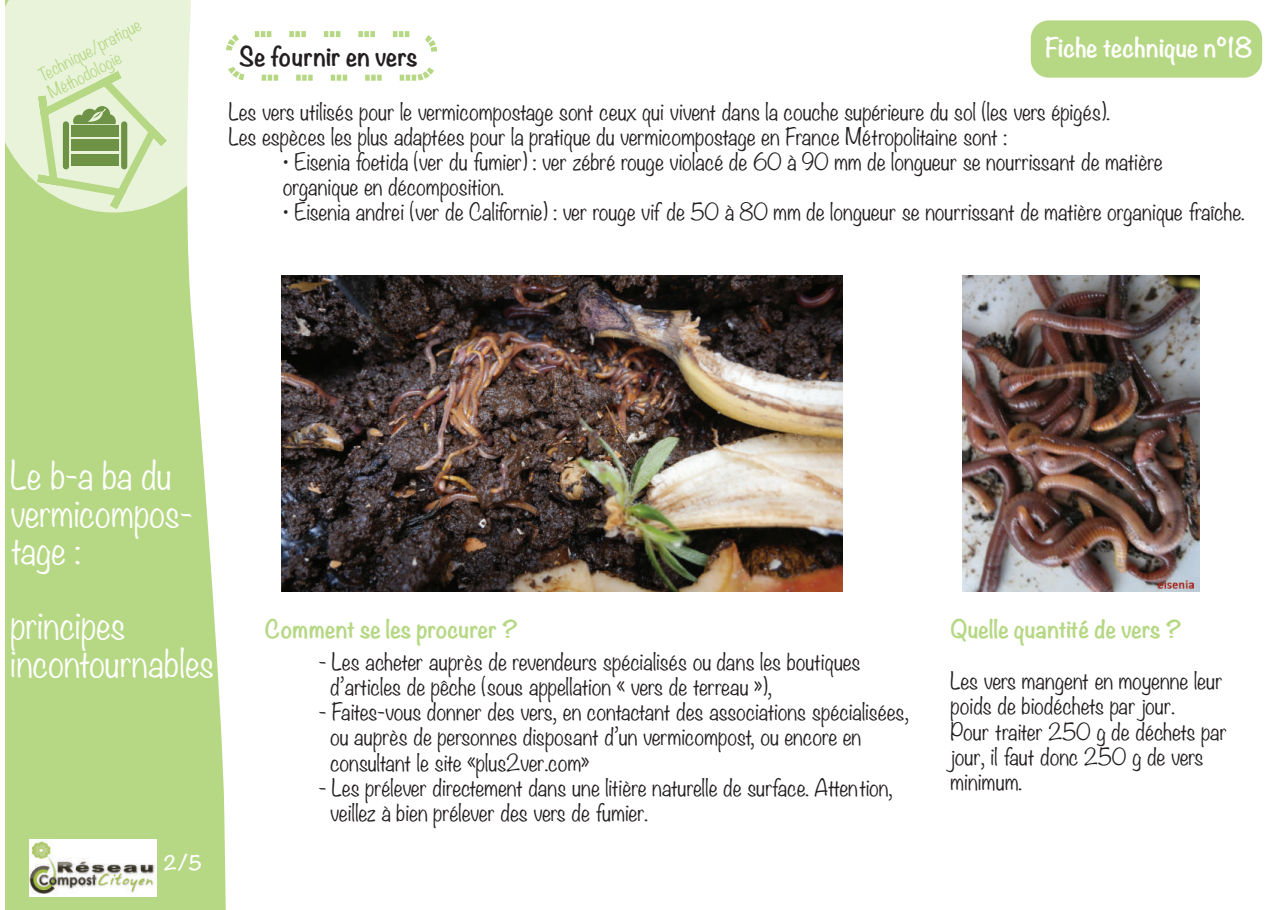
<style>
.page{position:relative;width:1280px;height:910px;background:#fff}
.page>*{position:absolute;margin:0;border:0;box-sizing:border-box;transform-origin:0 0}
.t1{font:300 34.5px/37.5px "Noteworthy";color:#fff}
.t2{font:700 24px "Noteworthy";color:#fff}
.t3{font:700 24px "Noteworthy";color:#231f20}
.t4{font:700 22.5px "Noteworthy";color:#b6d884}
.t5{font:300 21px/25.2px "Noteworthy";color:#231f20}
.t6{font:700 18px "Noteworthy";color:#fff}
.t7{font:300 16.05px/20.1px "Noteworthy";color:#b6d884}
</style>
<div class="page">
<img style="left:317px;top:276px;width:525px;height:316px">
<img style="left:962px;top:276px;width:237px;height:316px">
<svg style="left:5px;top:213px;width:1px;height:130px"></svg>
<div style="left:6px;top:0;width:223px;height:910px;background:#b6d884"></div>
<svg style="left:5px;top:0;width:158px;height:213px;fill:#e8f3d9"></svg>
<svg style="left:163px;top:0;width:154px;height:910px"></svg>
<div style="left:1031px;top:20px;width:231px;height:58px;background:#b6d884;border-radius:18px"></div>
<svg style="left:29px;top:65px;width:145px;height:152px"></svg>
<img style="left:29px;top:840px;width:127px;height:57px">
<div style="left:226px;top:31px;width:211px;height:50px;border:6px dashed #b6d884;border-radius:18px"></div>
<p class="t7" style="left:35px;top:67px;width:114px;rotate:-28deg">Technique/pratique<br>Méthodologie</p>
<p class="t3" style="left:239px;top:35px;width:180px">Se fournir en vers</p>
<p class="t2" style="left:1045px;top:26px;width:210px">Fiche technique n°18</p>
<p class="t5" style="left:229px;top:98px;width:883px">Les vers utilisés pour le vermicompostage sont ceux qui vivent dans la couche supérieure du sol (les vers épigés).<br>Les espèces les plus adaptées pour la pratique du vermicompostage en France Métropolitaine sont :</p>
<p class="t5" style="left:283px;top:149px;width:881px">• Eisenia foetida (ver du fumier) : ver zébré rouge violacé de 60 à 90 mm de longueur se nourrissant de matière organique en décomposition.</p>
<p class="t5" style="left:283px;top:199px;width:963px">• Eisenia andrei (ver de Californie) : ver rouge vif de 50 à 80 mm de longueur se nourrissant de matière organique fraîche.</p>
<h1 class="t1" style="left:11px;top:456px;width:183px">Le b-a ba du vermicompos&shy;tage :</h1>
<h1 class="t1" style="left:11px;top:606px;width:205px">principes incontournables</h1>
<p class="t6" style="left:164px;top:846px;width:40px">2/5</p>
<p class="t4" style="left:265px;top:609px;width:255px">Comment se les procurer ?</p>
<p class="t5" style="left:330px;top:648px;width:532px;text-indent:-11px">- Les acheter auprès de revendeurs spécialisés ou dans les boutiques d’articles de pêche (sous appellation « vers de terreau »),</p>
<p class="t5" style="left:330px;top:699px;width:580px;text-indent:-11px">- Faites-vous donner des vers, en contactant des associations spécialisées, ou auprès de personnes disposant d’un vermicompost, ou encore en consultant le site «plus2ver.com»</p>
<p class="t5" style="left:330px;top:774px;width:564px;text-indent:-11px">- Les prélever directement dans une litière naturelle de surface. Atten tion, veillez à bien prélever des vers de fumier.</p>
<p class="t4" style="left:950px;top:609px;width:233px">Quelle quantité de vers ?</p>
<p class="t5" style="left:950px;top:668px;width:278px">Les vers mangent en moyenne leur poids de biodéchets par jour.<br>Pour traiter 250 g de déchets par jour, il faut donc 250 g de vers minimum.</p>
</div>
